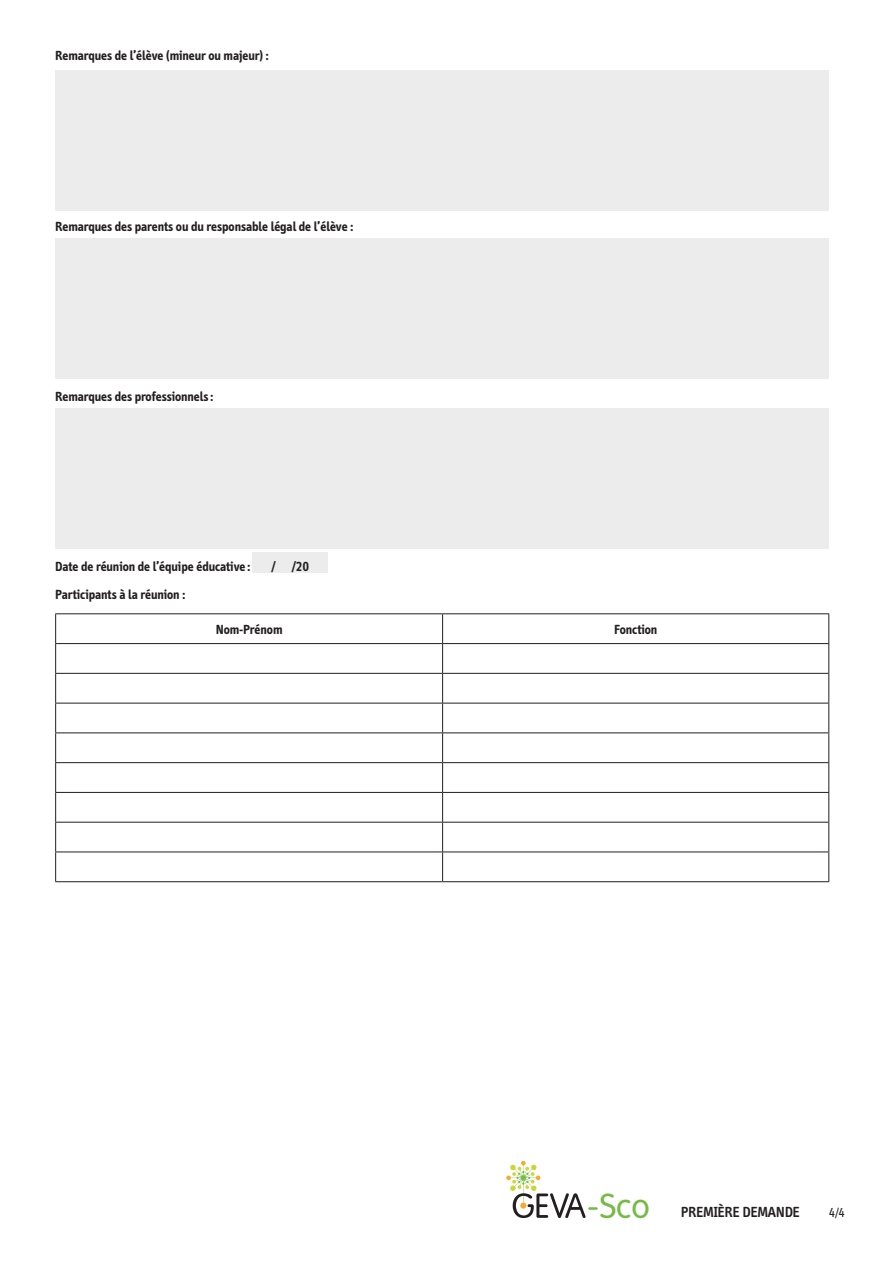
<style>
.page{position:relative;width:893px;height:1263px;background:#fff}
.page>*{position:absolute;margin:0;border:0;box-sizing:border-box;transform-origin:0 0}
.t1{font:300 34.2px "VAG Rounded";color:#75bb43}
.t2{font:600 15px "Info";letter-spacing:.005em;color:#231f20}
.t3{font:700 13.5px "Info";color:#231f20}
.t4{font:13.5px "Info";color:#231f20}
</style>
<div class="page">
<svg style="left:506px;top:1161px;width:92px;height:57px"></svg>
<div style="left:55px;top:70px;width:774px;height:141px;background:#ebeceb"></div>
<div style="left:55px;top:239px;width:774px;height:140px;background:#ebeceb"></div>
<div style="left:55px;top:408px;width:774px;height:141px;background:#ebeceb"></div>
<div style="left:253px;top:552px;width:75px;height:21px;background:#ebeceb"></div>
<hr style="left:55px;top:613px;width:388px;height:1px;background:#231f20">
<hr style="left:443px;top:613px;width:386px;height:1px;background:#231f20">
<hr style="left:55px;top:643px;width:388px;height:1px;background:#231f20">
<hr style="left:443px;top:643px;width:386px;height:1px;background:#231f20">
<hr style="left:55px;top:673px;width:388px;height:1px;background:#231f20">
<hr style="left:443px;top:673px;width:386px;height:1px;background:#231f20">
<hr style="left:55px;top:703px;width:388px;height:1px;background:#231f20">
<hr style="left:443px;top:703px;width:386px;height:1px;background:#231f20">
<hr style="left:55px;top:732px;width:388px;height:1px;background:#231f20">
<hr style="left:443px;top:732px;width:386px;height:1px;background:#231f20">
<hr style="left:55px;top:762px;width:388px;height:1px;background:#231f20">
<hr style="left:443px;top:762px;width:386px;height:1px;background:#231f20">
<hr style="left:55px;top:792px;width:388px;height:1px;background:#231f20">
<hr style="left:443px;top:792px;width:386px;height:1px;background:#231f20">
<hr style="left:55px;top:822px;width:388px;height:1px;background:#231f20">
<hr style="left:443px;top:822px;width:386px;height:1px;background:#231f20">
<hr style="left:55px;top:851px;width:388px;height:1px;background:#231f20">
<svg style="left:55px;top:614px;width:1px;height:267px"></svg>
<hr style="left:443px;top:851px;width:386px;height:1px;background:#231f20">
<svg style="left:442px;top:614px;width:1px;height:267px"></svg>
<svg style="left:828px;top:614px;width:1px;height:267px"></svg>
<hr style="left:55px;top:881px;width:388px;height:1px;background:#231f20">
<hr style="left:443px;top:881px;width:386px;height:1px;background:#231f20">
<p class="t3" style="left:55px;top:48px;width:215px">Remarques de l’élève (mineur ou majeur) :</p>
<p class="t3" style="left:55px;top:218px;width:300px">Remarques des parents ou du responsable légal de l’élève :</p>
<p class="t3" style="left:55px;top:389px;width:160px">Remarques des professionnels:</p>
<p class="t3" style="left:55px;top:559px;width:196px">Date de réunion de l’équipe éducative :</p>
<p class="t3" style="left:271px;top:558px;width:39px">/ /20</p>
<p class="t3" style="left:55px;top:587px;width:132px">Participants à la réunion :</p>
<p class="t3" style="left:216px;top:622px;width:68px">Nom-Prénom</p>
<p class="t3" style="left:614px;top:622px;width:45px">Fonction</p>
<h1 class="t1" style="left:600px;top:1186px;width:51px">Sco</h1>
<p class="t2" style="left:681px;top:1203px;width:120px">PREMIÈRE DEMANDE</p>
<p class="t4" style="left:829px;top:1205px;width:17px">4/4</p>
</div>
